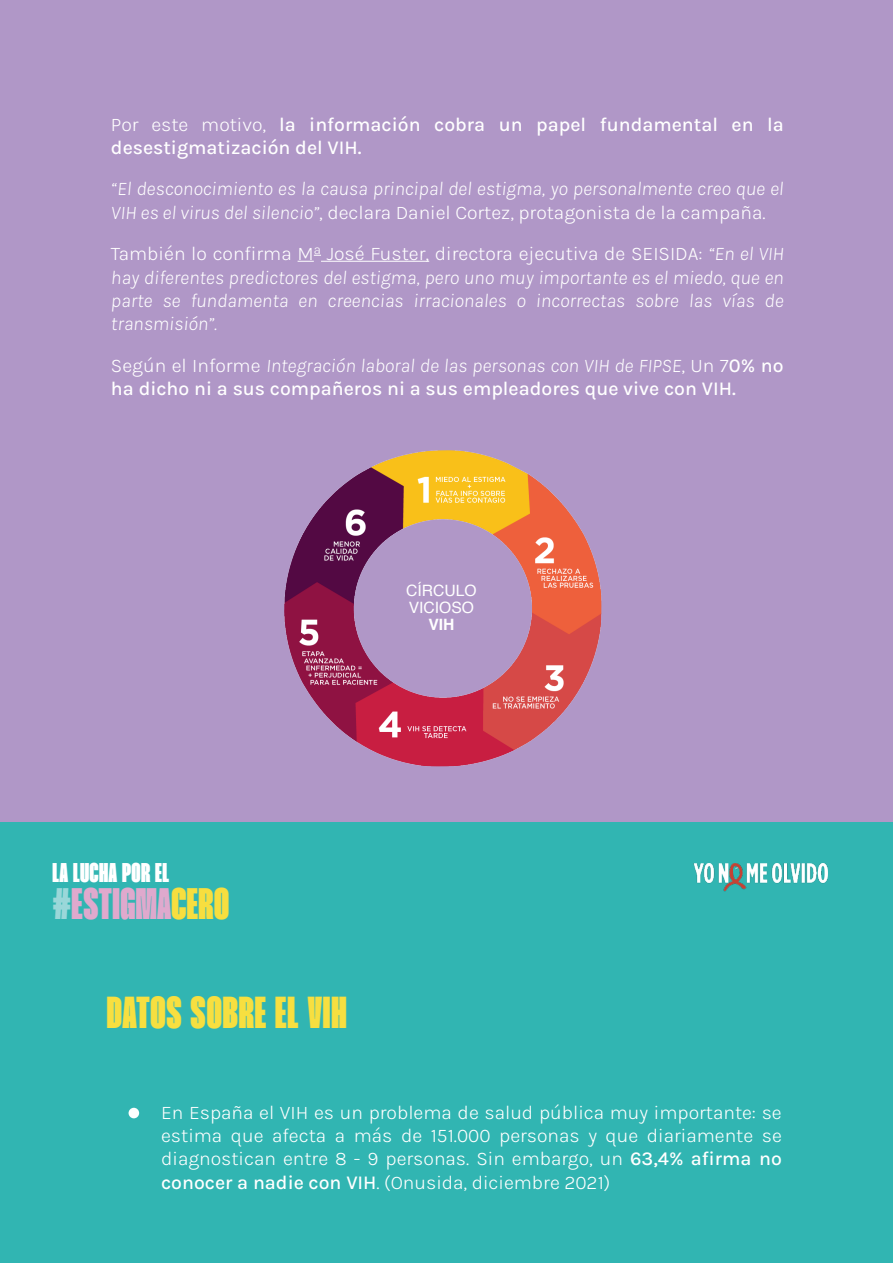
<style>
.page{position:relative;width:893px;height:1263px;background:#fff}
.page>*{position:absolute;margin:0;border:0;box-sizing:border-box;transform-origin:0 0}
.t1{font:900 44.7px "Mango Grotesque";letter-spacing:.02em;color:#f7df40}
.t2{font:900 44.1px "Mango Grotesque";letter-spacing:.01em;color:#dfa9cd}
.t3{font:900 27.15px "Mango Grotesque";letter-spacing:.01em;color:#fff}
.t4{font:italic 300 19.5px/23.4px "Karla";color:#fff}
.t5{font:300 19.5px/23.4px "Karla";color:#fff;text-align:justify}
.t6{font:500 19.5px/23.4px "Karla";color:#fff}
.t7{font:15.6px/17px "Helvetica";color:#fff}
.t8{font:700 15.6px "Helvetica";color:#fff}
.s1{font-weight:300}
.s2{font-style:normal}
.s3{font-weight:300;font-style:italic}
.s4{color:#9ad7d9}
.s5{color:#f7de3f}
.s6{font-weight:500}
</style>
<div class="page">
<div style="left:0;top:528px;width:893px;height:735px;background:#31b5b2"></div>
<div style="left:0;top:0;width:893px;height:822px;background:#b097c7"></div>
<img style="left:693px;top:863px;width:135px;height:29px">
<svg style="left:298px;top:255px;width:23px;height:7px"></svg>
<hr style="left:321px;top:261px;width:108px;height:1px;background:#fff">
<div style="left:129px;top:1108px;width:10px;height:10px;background:#fff;border-radius:50%"></div>
<img style="left:284px;top:450px;width:317px;height:316px">
<p class="t6" style="left:111px;top:112px;width:674px"><span class="s1">Por este motivo,</span> la información cobra un papel fundamental en la desestigmatización del VIH.</p>
<p class="t4" style="left:111px;top:177px;width:674px">“El desconocimiento es la causa principal del estigma, yo personalmente creo que el<br>VIH es el virus del silencio”<span class="s2">, declara Daniel Cortez, protagonista de la campaña.</span></p>
<p class="t4" style="left:111px;top:241px;width:675px;text-align:justify"><span class="s2">También lo confirma M</span><sup>a</sup> <span class="s2">José Fuster, directora ejecutiva de SEISIDA:</span> “En el VIH hay diferentes predictores del estigma, pero uno muy importante es el miedo, que en parte se fundamenta en creencias irracionales o incorrectas sobre las vías de transmisión”.</p>
<p class="t6" style="left:111px;top:353px;width:674px"><span class="s1">Según el Informe</span> <span class="s3">Integración laboral de las personas con VIH de FIPSE</span><span class="s1">, Un 7</span>0% no ha dicho ni a sus compañeros ni a sus empleadores que vive con VIH.</p>
<p class="t7" style="left:406px;top:582px;width:72px">CÍRCULO<br>VICIOSO</p>
<p class="t8" style="left:428px;top:614px;width:28px">VIH</p>
<h3 class="t3" style="left:52px;top:857px;width:118px">LA LUCHA POR EL</h3>
<h2 class="t2" style="left:52px;top:878px;width:178px"><span class="s4">#</span>ESTIGMA<span class="s5">CERO</span></h2>
<h1 class="t1" style="left:107px;top:987px;width:241px">DATOS SOBRE EL VIH</h1>
<p class="t5" style="left:161px;top:1100px;width:622px">En España el VIH es un problema de salud pública muy importante: se estima que afecta a más de 151.000 personas y que diariamente se diagnostican entre 8 - 9 personas. Sin embargo, un <span class="s6">63,4% afirma no conocer a nadie con VIH</span>. (Onusida, diciembre 2021)</p>
</div>
